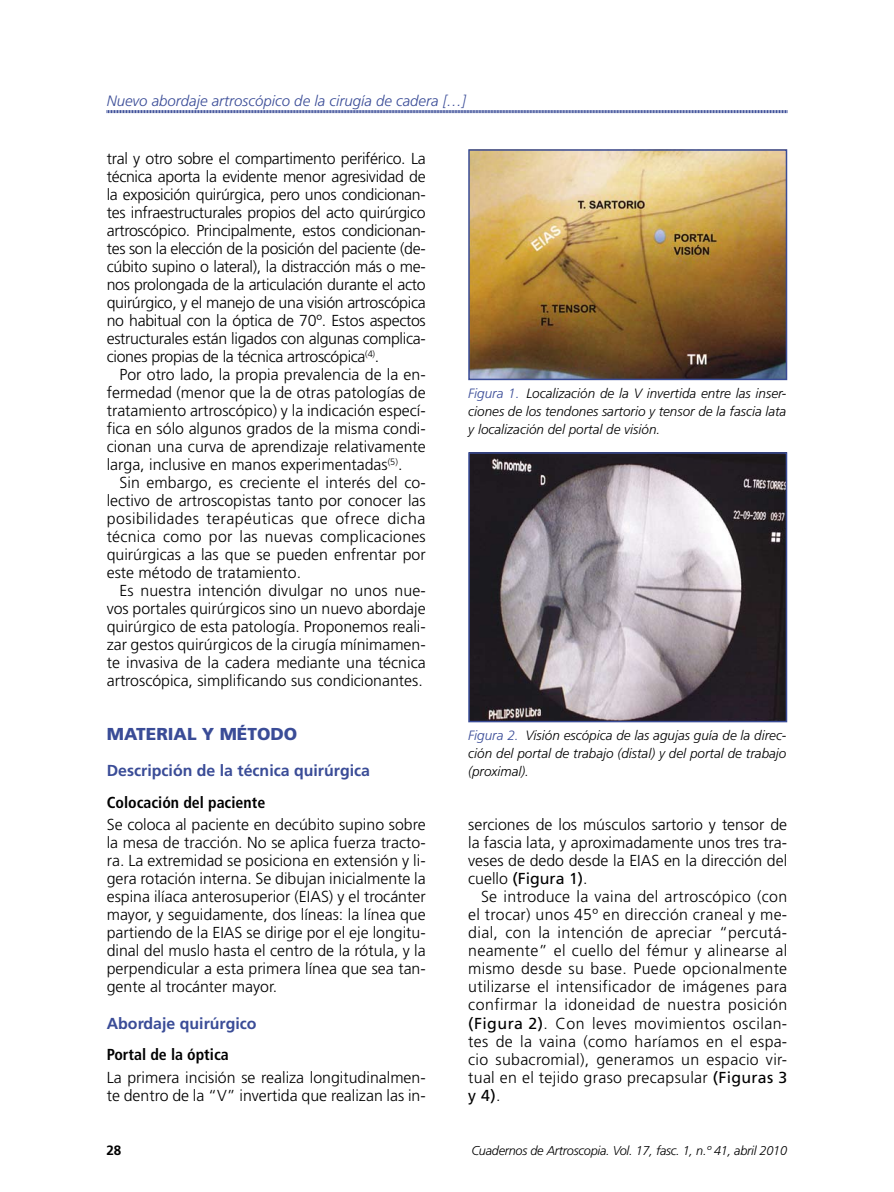
<style>
.page{position:relative;width:894px;height:1192px;background:#fff}
.page>*{position:absolute;margin:0;border:0;box-sizing:border-box;transform-origin:0 0}
.t1{font:900 17.25px "Frutiger LT Std";color:#3a4c97}
.t2{font:300 15.9px/18px "Frutiger LT Std";color:#000;text-align:justify}
.t3{font:300 15.9px "Frutiger LT Std";letter-spacing:-.02em;color:#000}
.t4{font:300 15.9px "Frutiger LT Std";letter-spacing:.02em;color:#000}
.t5{font:300 15.9px "Frutiger LT Std";letter-spacing:.03em;color:#000}
.t6{font:700 15.9px/32px "Frutiger LT Std";color:#3a4c97}
.t7{font:300 15.9px "Frutiger LT Std";letter-spacing:.025em;color:#000}
.t8{font:15.9px "Frutiger LT Std";color:#000}
.t9{font:italic 300 15px "Frutiger LT Std";color:#3a4c97}
.t10{font:italic 300 13.5px/18px "Frutiger LT Std";color:#000;text-align:justify}
.t11{font:700 13.5px "Frutiger LT Std";color:#000}
.t12{font:italic 300 12.75px "Frutiger LT Std";letter-spacing:-.02em;color:#000}
.s1{font-stretch:condensed;color:#000}
.s2{color:#3a4c97}
.s3{font-weight:300}
.s4{font-weight:400}
</style>
<div class="page">
<svg style="left:106px;top:110px;width:681px;height:4px"></svg>
<img style="left:471px;top:152px;width:313px;height:225px">
<div style="left:468px;top:149px;width:319px;height:231px;border:2px solid #3a4c97"></div>
<img style="left:471px;top:455px;width:313px;height:264px">
<div style="left:468px;top:452px;width:319px;height:270px;border:2px solid #3a4c97"></div>
<p class="t9" style="left:107px;top:92px;width:361px">Nuevo abordaje artroscópico de la cirugía de cadera […]</p>
<p class="t3" style="left:107px;top:149px;width:320px">tral y otro sobre el compartimento periférico. La</p>
<p class="t3" style="left:107px;top:167px;width:320px">técnica aporta la evidente menor agresividad de</p>
<p class="t3" style="left:107px;top:185px;width:320px">la exposición quirúrgica, pero unos condicionan-</p>
<p class="t3" style="left:107px;top:203px;width:320px">tes infraestructurales propios del acto quirúrgico</p>
<p class="t3" style="left:107px;top:221px;width:320px">artroscópico. Principalmente, estos condicionan-</p>
<p class="t3" style="left:107px;top:239px;width:320px">tes son la elección de la posición del paciente (de-</p>
<p class="t3" style="left:107px;top:257px;width:320px">cúbito supino o lateral), la distracción más o me-</p>
<p class="t3" style="left:107px;top:275px;width:320px">nos prolongada de la articulación durante el acto</p>
<p class="t3" style="left:107px;top:293px;width:320px">quirúrgico, y el manejo de una visión artroscópica</p>
<p class="t3" style="left:107px;top:311px;width:320px">no habitual con la óptica de 70º. Estos aspectos</p>
<p class="t3" style="left:107px;top:329px;width:320px">estructurales están ligados con algunas complica-</p>
<p class="t3" style="left:107px;top:347px;width:274px">ciones propias de la técnica artroscópica<sup>(4)</sup>.</p>
<p class="t2" style="left:119px;top:366px;width:308px">Por otro lado, la propia prevalencia de la en-</p>
<p class="t2" style="left:107px;top:384px;width:320px">fermedad (menor que la de otras patologías de</p>
<p class="t2" style="left:107px;top:402px;width:320px">tratamiento artroscópico) y la indicación especí-</p>
<p class="t2" style="left:107px;top:420px;width:320px">fica en sólo algunos grados de la misma condi-</p>
<p class="t2" style="left:107px;top:438px;width:320px">cionan una curva de aprendizaje relativamente</p>
<p class="t2" style="left:107px;top:456px;width:297px">larga, inclusive en manos experimentadas<sup>(5)</sup>.</p>
<p class="t2" style="left:119px;top:474px;width:308px">Sin embargo, es creciente el interés del co-</p>
<p class="t2" style="left:107px;top:492px;width:320px">lectivo de artroscopistas tanto por conocer las</p>
<p class="t5" style="left:107px;top:509px;width:320px">posibilidades terapéuticas que ofrece dicha</p>
<p class="t2" style="left:107px;top:528px;width:320px">técnica como por las nuevas complicaciones</p>
<p class="t2" style="left:107px;top:546px;width:320px">quirúrgicas a las que se pueden enfrentar por</p>
<p class="t2" style="left:107px;top:564px;width:196px">este método de tratamiento.</p>
<p class="t2" style="left:119px;top:582px;width:308px">Es nuestra intención divulgar no unos nue-</p>
<p class="t2" style="left:107px;top:600px;width:320px">vos portales quirúrgicos sino un nuevo abordaje</p>
<p class="t2" style="left:107px;top:618px;width:320px">quirúrgico de esta patología. Proponemos reali-</p>
<p class="t2" style="left:107px;top:636px;width:320px">zar gestos quirúrgicos de la cirugía mínimamen-</p>
<p class="t2" style="left:107px;top:654px;width:320px">te invasiva de la cadera mediante una técnica</p>
<p class="t2" style="left:107px;top:672px;width:317px">artroscópica, simplificando sus condicionantes.</p>
<p class="t1" style="left:107px;top:724px;width:192px">MATERIAL Y MÉTODO</p>
<p class="t6" style="left:107px;top:755px;width:265px">Descripción de la técnica quirúrgica<br><span class="s1">Colocación del paciente</span></p>
<p class="t2" style="left:107px;top:816px;width:320px">Se coloca al paciente en decúbito supino sobre la mesa de tracción. No se aplica fuerza tracto&shy;ra. La extremidad se posiciona en extensión y li&shy;gera rotación interna. Se dibujan inicialmente la espina ilíaca anterosuperior (EIAS) y el trocánter mayor, y seguidamente, dos líneas: la línea que partiendo de la EIAS se dirige por el eje longitu&shy;dinal del muslo hasta el centro de la rótula, y la perpendicular a esta primera línea que sea tan&shy;gente al trocánter mayor.</p>
<p class="t6" style="left:107px;top:1007px;width:151px">Abordaje quirúrgico<br><span class="s1">Portal de la óptica</span></p>
<p class="t2" style="left:107px;top:1068px;width:320px">La primera incisión se realiza longitudinalmen&shy;te dentro de la “V” invertida que realizan las in-</p>
<p class="t10" style="left:468px;top:384px;width:320px"><span class="s2">Figura 1.</span> Localización de la V invertida entre las inser&shy;ciones de los tendones sartorio y tensor de la fascia lata y localización del portal de visión.</p>
<p class="t10" style="left:468px;top:726px;width:320px"><span class="s2">Figura 2.</span> Visión escópica de las agujas guía de la direc&shy;ción del portal de trabajo (distal) y del portal de trabajo (proximal).</p>
<p class="t2" style="left:468px;top:816px;width:320px">serciones de los músculos sartorio y tensor de</p>
<p class="t2" style="left:468px;top:834px;width:320px">la fascia lata, y aproximadamente unos tres tra-</p>
<p class="t2" style="left:468px;top:852px;width:320px">veses de dedo desde la EIAS en la dirección del</p>
<p class="t8" style="left:468px;top:869px;width:121px"><span class="s3">cuello</span> (Figura 1)<span class="s3">.</span></p>
<p class="t4" style="left:481px;top:887px;width:308px">Se introduce la vaina del artroscópico (con</p>
<p class="t4" style="left:468px;top:905px;width:320px">el trocar) unos 45º en dirección craneal y me-</p>
<p class="t7" style="left:468px;top:923px;width:320px">dial, con la intención de apreciar “percutá-</p>
<p class="t4" style="left:468px;top:941px;width:320px">neamente” el cuello del fémur y alinearse al</p>
<p class="t4" style="left:468px;top:959px;width:320px">mismo desde su base. Puede opcionalmente</p>
<p class="t4" style="left:468px;top:977px;width:320px">utilizarse el intensificador de imágenes para</p>
<p class="t5" style="left:468px;top:995px;width:320px">confirmar la idoneidad de nuestra posición</p>
<p class="t5" style="left:468px;top:1013px;width:320px"><span class="s4">(Figura 2)</span>. Con leves movimientos oscilan-</p>
<p class="t4" style="left:468px;top:1031px;width:320px">tes de la vaina (como haríamos en el espa-</p>
<p class="t4" style="left:468px;top:1049px;width:320px">cio subacromial), generamos un espacio vir-</p>
<p class="t4" style="left:468px;top:1067px;width:320px">tual en el tejido graso precapsular <span class="s4">(Figuras 3</span></p>
<p class="t8" style="left:468px;top:1085px;width:34px">y 4)<span class="s3">.</span></p>
<p class="t11" style="left:106px;top:1141px;width:17px">28</p>
<p class="t12" style="left:471px;top:1142px;width:317px">Cuadernos de Artroscopia. Vol. 17, fasc. 1, n.º 41, abril 2010</p>
</div>
